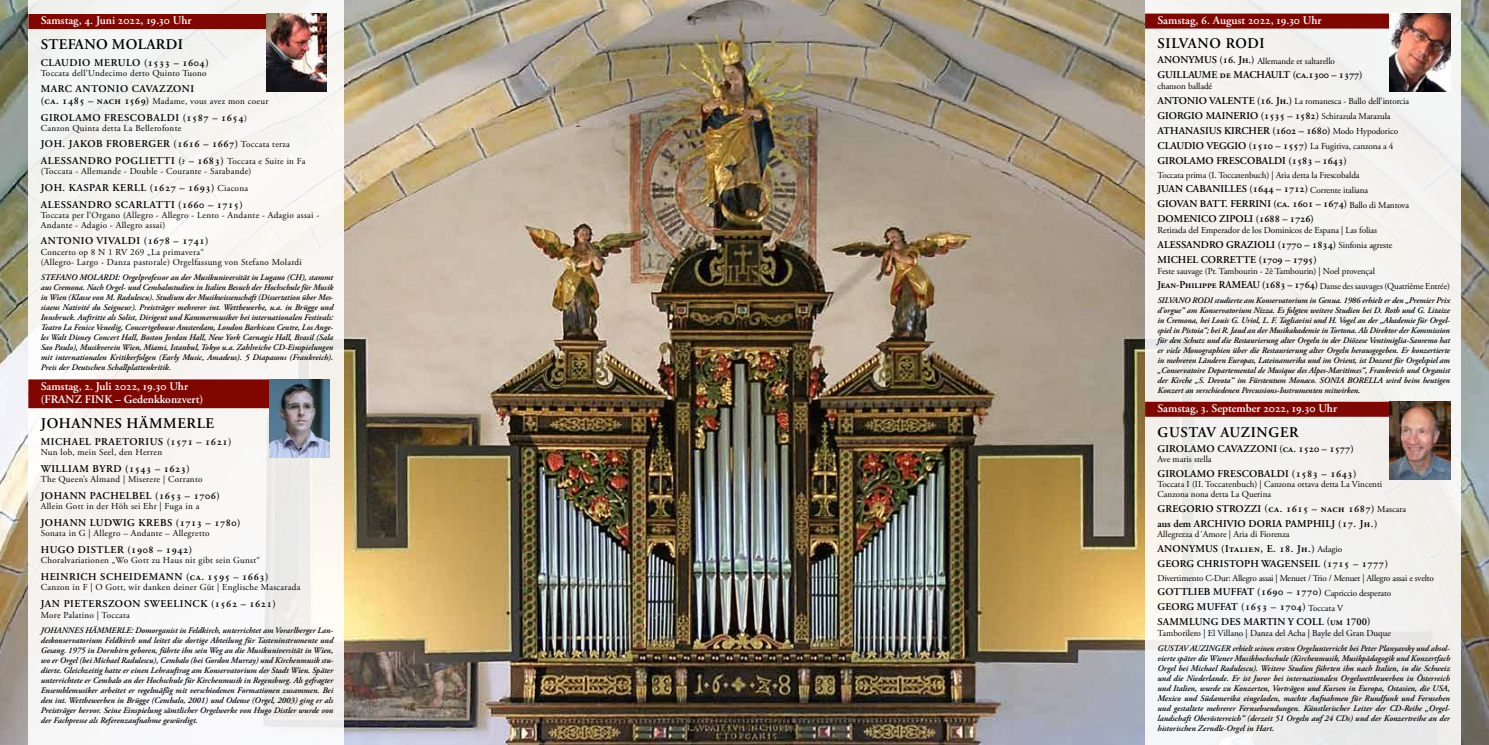
<style>
.page{position:relative;width:1489px;height:745px;background:#fff}
.page>*{position:absolute;margin:0;border:0;box-sizing:border-box;transform-origin:0 0}
.t1{font:600 14.75px "Adobe Garamond Pro";letter-spacing:.04em;color:#000}
.t2{font:600 14.75px "Adobe Garamond Pro";letter-spacing:.02em;color:#000}
.t3{font:600 11.62px/13.8px "Adobe Garamond Pro";color:#fff}
.t4{font:600 10.38px/15px "Adobe Garamond Pro";letter-spacing:.015em;color:#000}
.t5{font:600 10.38px/16.8px "Adobe Garamond Pro";letter-spacing:.05em;color:#000}
.t6{font:9.12px/10px "Adobe Garamond Pro";letter-spacing:.02em;color:#000}
.t7{font:9.12px/15px "Adobe Garamond Pro";letter-spacing:-.01em;color:#000}
.t8{font:9.12px/10px "Adobe Garamond Pro";color:#000}
.t9{font:9.12px/15px "Adobe Garamond Pro";letter-spacing:-.015em;color:#000}
.t10{font:9.12px "Adobe Garamond Pro";letter-spacing:-.02em;color:#000}
.t11{font:italic 600 8.5px/10px "Adobe Garamond Pro";color:#000;text-align:justify}
.s1{font-weight:600;font-size:10.38px}
.s2{font-weight:400;font-size:9.12px}
</style>
<div class="page">
<img style="left:0;top:0;width:1488px;height:744px">
<div style="left:1144px;top:0;width:316px;height:744px;background:#f4f3f0"></div>
<div style="left:1144px;top:14px;width:287px;height:15px;background:#800600"></div>
<div style="left:1144px;top:401px;width:287px;height:15px;background:#800600"></div>
<img style="left:1389px;top:401px;width:60px;height:78px">
<img style="left:1389px;top:14px;width:60px;height:78px">
<div style="left:28px;top:0;width:316px;height:744px;background:#f7f6f5"></div>
<div style="left:28px;top:14px;width:287px;height:15px;background:#800600"></div>
<div style="left:28px;top:379px;width:287px;height:15px;background:#800600"></div>
<div style="left:28px;top:393px;width:287px;height:15px;background:#800600"></div>
<img style="left:266px;top:14px;width:61px;height:78px">
<img style="left:269px;top:379px;width:61px;height:78px">
<h2 class="t3" style="left:41px;top:14px;width:152px">Samstag, 4. Juni 2022, 19.30 Uhr</h2>
<h1 class="t2" style="left:41px;top:36px;width:144px">STEFANO MOLARDI</h1>
<p class="t5" style="left:41px;top:54px;width:169px">CLAUDIO MERULO (1533 – 1604)</p>
<p class="t6" style="left:41px;top:68px;width:167px">Toccata dell’Undecimo detto Quinto Tuono</p>
<p class="t5" style="left:41px;top:81px;width:155px">MARC ANTONIO CAVAZZONI</p>
<p class="t6" style="left:41px;top:96px;width:229px"><span class="s1">(ca. 1485 – nach 1569)</span> Madame, vous avez mon coeur</p>
<p class="t5" style="left:41px;top:109px;width:208px">GIROLAMO FRESCOBALDI (1587 – 1654<span class="s2">)</span></p>
<p class="t6" style="left:41px;top:123px;width:142px">Canzon Quinta detta La Bellerofonte</p>
<p class="t5" style="left:41px;top:136px;width:266px">JOH. JAKOB FROBERGER (1616 – 1667) <span class="s2">Toccata terza<br></span>ALESSANDRO POGLIETTI (? – 1683) <span class="s2">Toccata e Suite in Fa</span></p>
<p class="t6" style="left:41px;top:166px;width:212px">(Toccata - Allemande - Double - Courante - Sarabande)</p>
<p class="t5" style="left:41px;top:179px;width:209px">JOH. KASPAR KERLL (1627 – 1693) <span class="s2">Ciacona<br></span>ALESSANDRO SCARLATTI (1660 – 1715)</p>
<p class="t6" style="left:41px;top:210px;width:280px">Toccata per l’Organo (Allegro - Allegro - Lento - Andante - Adagio assai -<br>Andante - Adagio - Allegro assai)</p>
<p class="t5" style="left:41px;top:233px;width:169px">ANTONIO VIVALDI (1678 – 1741)</p>
<p class="t6" style="left:41px;top:247px;width:262px">Concerto op 8 N 1 RV 269 „La primavera“<br>(Allegro- Largo - Danza pastorale) Orgelfassung von Stefano Molardi</p>
<p class="t11" style="left:41px;top:272px;width:294px">STEFANO MOLARDI: Orgelprofessor an der Musikuniversität in Lugano (CH), stammt aus Cremona. Nach Orgel- und Cembalostudien in Italien Besuch der Hochschule für Musik in Wien (Klasse von M. Radulescu). Studium der Musikwissenschaft (Dissertation über Mes&shy;siaens Nativité du Seigneur). Preisträger mehrerer int. Wettbewerbe, u.a. in Brügge und Innsbruck. Auftritte als Solist, Dirigent und Kammermusiker bei internationalen Festivals:<br>Teatro La Fenice Venedig, Concertgebouw Amsterdam, London Barbican Centre, Los Ange&shy;les Walt Disney Concert Hall, Boston Jordan Hall, New York Carnagie Hall, Brasil (Sala Sao Paulo), Musikverein Wien, Miami, Istanbul, Tokyo u.a. Zahlreiche CD-Einspielungen mit internationalen Kritikerfolgen (Early Music, Amadeus). 5 Diapasons (Frankreich).<br>Preis der Deutschen Schallplattenkritik.</p>
<h2 class="t3" style="left:41px;top:379px;width:164px">Samstag, 2. Juli 2022, 19.30 Uhr (FRANZ FINK – Gedenkkonzvert)</h2>
<h1 class="t1" style="left:41px;top:414px;width:175px">JOHANNES HÄMMERLE</h1>
<p class="t5" style="left:41px;top:433px;width:192px">MICHAEL PRAETORIUS (1571 – 1621)</p>
<p class="t6" style="left:41px;top:447px;width:123px">Nun lob, mein Seel, den Herren</p>
<p class="t5" style="left:41px;top:460px;width:151px">WILLIAM BYRD (1543 – 1623)</p>
<p class="t6" style="left:41px;top:474px;width:163px">The Queen’s Almand | Miserere | Corranto</p>
<p class="t5" style="left:41px;top:487px;width:180px">JOHANN PACHELBEL (1653 – 1706)</p>
<p class="t6" style="left:41px;top:501px;width:160px">Allein Gott in der Höh sei Ehr | Fuga in a</p>
<p class="t5" style="left:41px;top:514px;width:201px">JOHANN LUDWIG KREBS (1713 – 1780)</p>
<p class="t6" style="left:41px;top:528px;width:170px">Sonata in G | Allegro – Andante – Allegretto</p>
<p class="t5" style="left:41px;top:541px;width:153px">HUGO DISTLER (1908 – 1942)</p>
<p class="t6" style="left:41px;top:555px;width:221px">Choralvariationen „Wo Gott zu Haus nit gibt sein Gunst“</p>
<p class="t5" style="left:41px;top:568px;width:229px">HEINRICH SCHEIDEMANN (ca. 1595 – 1663)</p>
<p class="t6" style="left:41px;top:582px;width:261px">Canzon in F | O Gott, wir danken deiner Güt | Englische Mascarada</p>
<p class="t5" style="left:41px;top:595px;width:236px">JAN PIETERSZOON SWEELINCK (1562 – 1621)</p>
<p class="t6" style="left:41px;top:609px;width:91px">More Palatino | Toccata</p>
<p class="t11" style="left:41px;top:625px;width:294px">JOHANNES HÄMMERLE: Domorganist in Feldkirch, unterrichtet am Vorarlberger Lan&shy;deskonservatorium Feldkirch und leitet die dortige Abteilung für Tasteninstrumente und Gesang. 1975 in Dornbirn geboren, führte ihn sein Weg an die Musikuniversität in Wien, wo er Orgel (bei Michael Radulescu), Cembalo (bei Gordon Murray) und Kirchenmusik stu&shy;dierte. Gleichzeitig hatte er einen Lehrauftrag am Konservatorium der Stadt Wien. Später unterrichtete er Cembalo an der Hochschule für Kirchenmusik in Regensburg. Als gefragter Ensemblemusiker arbeitet er regelmäßig mit verschiedenen Formationen zusammen. Bei den int. Wettbewerben in Brügge (Cembalo, 2001) und Odense (Orgel, 2003) ging er als Preisträger hervor. Seine Einspielung sämtlicher Orgelwerke von Hugo Distler wurde von der Fachpresse als Referenzaufnahme gewürdigt.</p>
<h2 class="t3" style="left:1157px;top:13px;width:166px">Samstag, 6. August 2022, 19.30 Uhr</h2>
<h1 class="t1" style="left:1157px;top:35px;width:109px">SILVANO RODI</h1>
<p class="t7" style="left:1157px;top:54px;width:179px"><span class="s1">ANONYMUS (16. Jh.)</span> Allemande et saltarello</p>
<p class="t4" style="left:1157px;top:68px;width:206px">GUILLAUME de MACHAULT (ca.1300 – 1377)</p>
<p class="t7" style="left:1157px;top:79px;width:253px">chanson balladé<br><span class="s1">ANTONIO VALENTE (16. Jh.)</span> La romanesca - Ballo dell’intorcia</p>
<p class="t4" style="left:1157px;top:108px;width:242px">GIORGIO MAINERIO (1535 – 1582) <span class="s2">Schirazula Marazula </span>ATHANASIUS KIRCHER (1602 – 1680) <span class="s2">Modo Hypodorico </span>CLAUDIO VEGGIO (1510 – 1557) <span class="s2">La Fugitiva, canzona a 4<br></span>GIROLAMO FRESCOBALDI (1583 – 1643)</p>
<p class="t7" style="left:1157px;top:168px;width:204px">Toccata prima (I. Toccatenbuch) | Aria detta la Frescobalda</p>
<p class="t4" style="left:1157px;top:181px;width:253px">JUAN CABANILLES (1644 – 1712) <span class="s2">Corrente italiana<br></span>GIOVAN BATT. FERRINI (ca. 1601 – 1674) <span class="s2">Ballo di Mantova<br></span>DOMENICO ZIPOLI (1688 – 1726)</p>
<p class="t7" style="left:1157px;top:223px;width:221px">Retirada del Emperador de los Dominicos de Espana | Las folias</p>
<p class="t4" style="left:1157px;top:237px;width:236px">ALESSANDRO GRAZIOLI (1770 – 1834) <span class="s2">Sinfonia agreste<br></span>MICHEL CORRETTE (1709 – 1795)</p>
<p class="t9" style="left:1157px;top:263px;width:294px">Feste sauvage (Pr. Tambourin - 2è Tambourin) | Noel provençal<br><span class="s1">Jean-Philippe RAMEAU (1683 – 1764)</span> Danse des sauvages (Quatrième Entrée)</p>
<p class="t11" style="left:1157px;top:296px;width:294px">SILVANO RODI studierte am Konservatorium in Genua. 1986 erhielt er den „Premier Prix d'orgue“ am Konservatorium Nizza. Es folgten weitere Studien bei D. Roth und G. Litaize in Cremona, bei Louis G. Uriol, L. F. Tagliavini und H. Vogel an der „Akademie für Orgel&shy;spiel in Pistoia“; bei R. Jaud an der Musikakademie in Tortona. Als Direktor der Kommission für den Schutz und die Restaurierung alter Orgeln in der Diözese Ventimiglia-Sanremo hat er viele Monographien über die Restaurierung alter Orgeln herausgegeben. Er konzertierte in mehreren Ländern Europas, Lateinamerika und im Orient, ist Dozent für Orgelspiel am „Conservatoire Departemental de Musique des Alpes-Maritimes“, Frankreich und Organist der Kirche „S. Devota“ im Fürstentum Monaco. SONIA BORELLA wird beim heutigen Konzert an verschiedenen Percussions-Instrumenten mitwirken.</p>
<h2 class="t3" style="left:1157px;top:401px;width:181px">Samstag, 3. September 2022, 19.30 Uhr</h2>
<h1 class="t1" style="left:1157px;top:423px;width:142px">GUSTAV AUZINGER</h1>
<p class="t4" style="left:1157px;top:440px;width:197px">GIROLAMO CAVAZZONI (ca. 1520 – 1577)</p>
<p class="t8" style="left:1157px;top:454px;width:56px">Ave maris stella</p>
<p class="t4" style="left:1157px;top:465px;width:200px">GIROLAMO FRESCOBALDI (1583 – 1643)</p>
<p class="t8" style="left:1157px;top:479px;width:226px">Toccata I (II. Toccatenbuch) | Canzona ottava detta La Vincenti<br>Canzona nona detta La Querina</p>
<p class="t4" style="left:1157px;top:500px;width:250px">GREGORIO STROZZI (ca. 1615 – nach 1687) <span class="s2">Mascara </span>aus dem ARCHIVIO DORIA PAMPHILJ (17. Jh.)</p>
<p class="t8" style="left:1157px;top:529px;width:133px">Allegrezza d´Amore | Aria di Fiorenza</p>
<p class="t4" style="left:1157px;top:540px;width:232px">ANONYMUS (Italien, E. 18. Jh.) <span class="s2">Adagio<br></span>GEORG CHRISTOPH WAGENSEIL (1715 – 1777)</p>
<p class="t10" style="left:1157px;top:572px;width:278px">Divertimento C-Dur: Allegro assai | Menuet / Trio / Menuet | Allegro assai e svelto</p>
<p class="t4" style="left:1157px;top:584px;width:235px">GOTTLIEB MUFFAT (1690 – 1770) <span class="s2">Capriccio desperato<br></span>GEORG MUFFAT (1653 – 1704) <span class="s2">Toccata V<br></span>SAMMLUNG DES MARTIN Y COLL (um 1700)</p>
<p class="t8" style="left:1157px;top:627px;width:235px">Tamborilero | El Villano | Danza del Acha | Bayle del Gran Duque</p>
<p class="t11" style="left:1157px;top:642px;width:294px">GUSTAV AUZINGER erhielt seinen ersten Orgelunterricht bei Peter Planyavsky und absol&shy;vierte später die Wiener Musikhochschule (Kirchenmusik, Musikpädagogik und Konzertfach Orgel bei Michael Radulescu). Weitere Studien führten ihn nach Italien, in die Schweiz und die Niederlande. Er ist Juror bei internationalen Orgelwettbewerben in Österreich und Italien, wurde zu Konzerten, Vorträgen und Kursen in Europa, Ostasien, die USA, Mexico und Südamerika eingeladen, machte Aufnahmen für Rundfunk und Fernsehen und gestaltete mehrerer Fernsehsendungen. Künstlerischer Leiter der CD-Reihe „Orgel&shy;landschaft Oberösterreich“ (derzeit 51 Orgeln auf 24 CDs) und der Konzertreihe an der historischen Zerndle-Orgel in Hart.</p>
</div>
